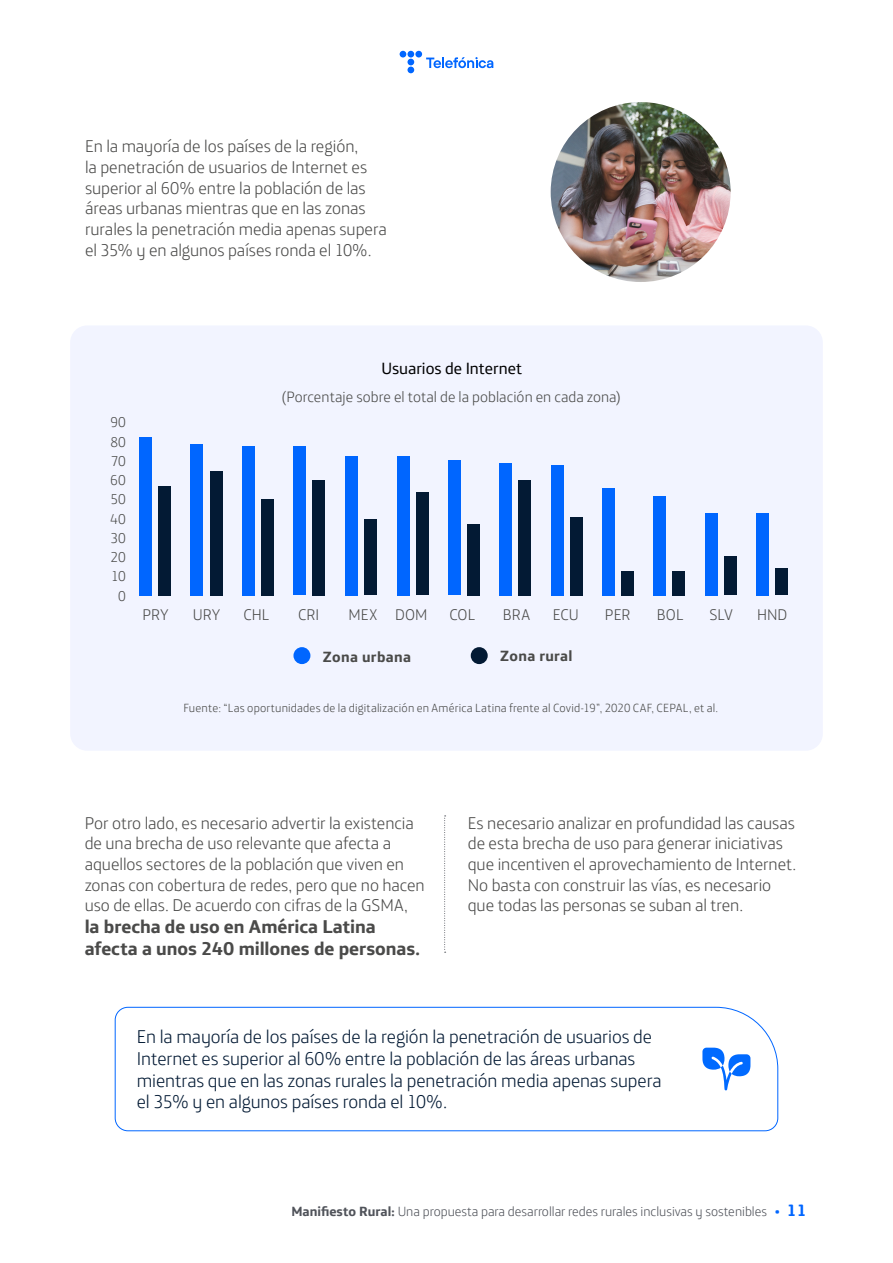
<style>
.page{position:relative;width:893px;height:1263px;background:#fff}
.page>*{position:absolute;margin:0;border:0;box-sizing:border-box;transform-origin:0 0}
.t1{font:300 18.75px/21.8px "Telefonica";letter-spacing:-.005em;color:#031a34}
.t2{font:700 18.75px/21.8px "Telefonica";color:#4a4a49}
.t3{font:300 17.25px/20.7px "Telefonica";letter-spacing:-.005em;color:#4a4a49}
.t4{font:16.5px "Telefonica";color:#000}
.t5{font:300 15.6px "Telefonica";color:#4a4a49}
.t6{font:300 15.15px "Telefonica";color:#4a4a49}
.t7{font:700 15px "Telefonica";letter-spacing:.025em;color:#4a4a49}
.t8{font:300 14.4px/19.2px "Telefonica";letter-spacing:.01em;color:#4a4a49;text-align:center}
.t9{font:300 13.5px "Telefonica";color:#50535a}
.t10{font:300 12px "Telefonica";letter-spacing:.01em;color:#4a4a49}
.s1{font-weight:700}
.s2{font-weight:700;font-size:12px;color:#06f}
.s3{font-weight:700;font-size:16.5px;color:#06f}
</style>
<div class="page">
<div style="left:400px;top:51px;width:6px;height:7px;background:#06f;border-radius:50%"></div>
<div style="left:407px;top:51px;width:7px;height:7px;background:#06f;border-radius:50%"></div>
<div style="left:415px;top:51px;width:7px;height:7px;background:#06f;border-radius:50%"></div>
<div style="left:407px;top:59px;width:7px;height:6px;background:#06f;border-radius:50%"></div>
<div style="left:407px;top:67px;width:7px;height:6px;background:#06f;border-radius:50%"></div>
<svg style="left:426px;top:57px;width:67px;height:11px"></svg>
<div style="left:70px;top:325px;width:753px;height:426px;background:#f2f4ff;border-radius:17px"></div>
<div style="left:139px;top:437px;width:13px;height:158px;background:#06f"></div>
<div style="left:158px;top:486px;width:13px;height:109px;background:#031a34"></div>
<div style="left:191px;top:444px;width:12px;height:151px;background:#06f"></div>
<div style="left:210px;top:471px;width:12px;height:124px;background:#031a34"></div>
<div style="left:242px;top:446px;width:13px;height:149px;background:#06f"></div>
<div style="left:261px;top:499px;width:13px;height:96px;background:#031a34"></div>
<div style="left:294px;top:446px;width:12px;height:149px;background:#06f"></div>
<div style="left:313px;top:480px;width:12px;height:115px;background:#031a34"></div>
<div style="left:345px;top:456px;width:13px;height:139px;background:#06f"></div>
<div style="left:364px;top:519px;width:13px;height:76px;background:#031a34"></div>
<div style="left:397px;top:456px;width:12px;height:139px;background:#06f"></div>
<div style="left:416px;top:492px;width:12px;height:103px;background:#031a34"></div>
<div style="left:448px;top:460px;width:13px;height:135px;background:#06f"></div>
<div style="left:467px;top:524px;width:13px;height:71px;background:#031a34"></div>
<div style="left:500px;top:463px;width:12px;height:132px;background:#06f"></div>
<div style="left:519px;top:480px;width:12px;height:115px;background:#031a34"></div>
<div style="left:551px;top:465px;width:12px;height:130px;background:#06f"></div>
<div style="left:570px;top:517px;width:12px;height:78px;background:#031a34"></div>
<div style="left:602px;top:488px;width:13px;height:107px;background:#06f"></div>
<div style="left:621px;top:571px;width:13px;height:24px;background:#031a34"></div>
<div style="left:654px;top:496px;width:12px;height:99px;background:#06f"></div>
<div style="left:673px;top:571px;width:12px;height:24px;background:#031a34"></div>
<div style="left:705px;top:513px;width:12px;height:82px;background:#06f"></div>
<div style="left:724px;top:556px;width:12px;height:39px;background:#031a34"></div>
<div style="left:293px;top:647px;width:17px;height:17px;background:#06f;border-radius:50%"></div>
<div style="left:471px;top:647px;width:17px;height:17px;background:#031a34;border-radius:50%"></div>
<div style="left:756px;top:513px;width:12px;height:82px;background:#06f"></div>
<div style="left:775px;top:569px;width:13px;height:26px;background:#031a34"></div>
<img style="left:551px;top:102px;width:180px;height:180px;border-radius:90px">
<svg style="left:444px;top:815px;width:2px;height:138px"></svg>
<svg style="left:114px;top:1006px;width:664px;height:125px"></svg>
<svg style="left:702px;top:1048px;width:48px;height:42px"></svg>
<p class="t3" style="left:85px;top:133px;width:303px">En la mayoría de los países de la región,<br>la penetración de usuarios de Internet es superior al 60% entre la población de las áreas urbanas mientras que en las zonas rurales la penetración media apenas supera el 35% y en algunos países ronda el 10%.</p>
<p class="t8" style="left:110px;top:411px;width:17px">90<br>80<br>70<br>60<br>50<br>40<br>30<br>20<br>10<br>0</p>
<p class="t4" style="left:381px;top:354px;width:142px">Usuarios de Internet</p>
<p class="t6" style="left:281px;top:384px;width:341px">(Porcentaje sobre el total de la población en cada zona)</p>
<p class="t5" style="left:143px;top:601px;width:28px">PRY</p>
<p class="t5" style="left:193px;top:601px;width:29px">URY</p>
<p class="t5" style="left:243px;top:601px;width:28px">CHL</p>
<p class="t5" style="left:298px;top:601px;width:23px">CRI</p>
<p class="t5" style="left:349px;top:601px;width:80px">MEX DOM</p>
<p class="t5" style="left:449px;top:601px;width:27px">COL</p>
<p class="t5" style="left:503px;top:601px;width:29px">BRA</p>
<p class="t5" style="left:553px;top:601px;width:28px">ECU</p>
<p class="t5" style="left:605px;top:601px;width:27px">PER</p>
<p class="t5" style="left:657px;top:601px;width:28px">BOL</p>
<p class="t5" style="left:709px;top:601px;width:25px">SLV</p>
<p class="t7" style="left:323px;top:643px;width:90px">Zona urbana</p>
<p class="t7" style="left:500px;top:643px;width:74px">Zona rural</p>
<p class="t10" style="left:183px;top:697px;width:536px">Fuente: “Las oportunidades de la digitalización en América Latina frente al Covid-19”, 2020 CAF, CEPAL, et al.</p>
<p class="t5" style="left:757px;top:601px;width:32px">HND</p>
<p class="t3" style="left:85px;top:810px;width:342px">Por otro lado, es necesario advertir la existencia de una brecha de uso relevante que afecta a aquellos sectores de la población que viven en zonas con cobertura de redes, pero que no hacen uso de ellas. De acuerdo con cifras de la GSMA,</p>
<p class="t2" style="left:85px;top:914px;width:337px">la brecha de uso en América Latina afecta a unos 240 millones de personas.</p>
<p class="t3" style="left:468px;top:810px;width:330px">Es necesario analizar en profundidad las causas de esta brecha de uso para generar iniciativas que incentiven el aprovechamiento de Internet.<br>No basta con construir las vías, es necesario que todas las personas se suban al tren.</p>
<p class="t1" style="left:137px;top:1023px;width:526px">En la mayoría de los países de la región la penetración de usuarios de Internet es superior al 60% entre la población de las áreas urbanas mientras que en las zonas rurales la penetración media apenas supera el 35% y en algunos países ronda el 10%.</p>
<p class="t9" style="left:291px;top:1199px;width:517px"><span class="s1">Manifiesto Rural:</span> Una propuesta para desarrollar redes rurales inclusivas y sostenibles <span class="s2">•</span> <span class="s3">11</span></p>
</div>
